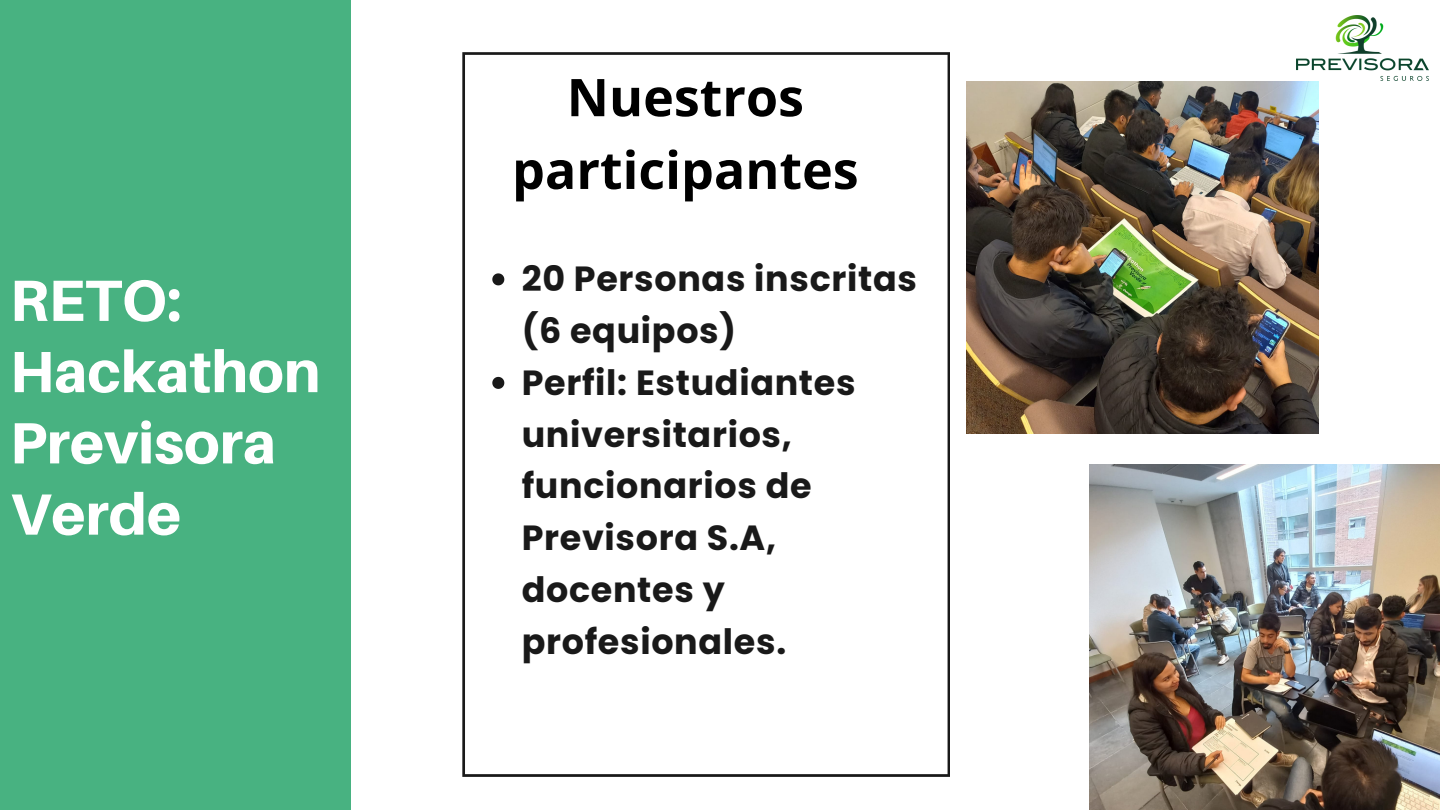
<style>
.page{position:relative;width:1440px;height:810px;background:#fff}
.page>*{position:absolute;margin:0;border:0;box-sizing:border-box;transform-origin:0 0}
.t1{font:800 58.2px/71.2px "Aileron";color:#fff}
.t2{font:700 52px/72.8px "Open Sans";color:#000;text-align:center}
.t3{font:700 34.9px/51.8px "Poppins";letter-spacing:.02em;color:#191919}
</style>
<div class="page">
<div style="left:0;top:0;width:350px;height:810px;background:#48b281"></div>
<svg style="left:462px;top:52px;width:488px;height:725px"></svg>
<svg style="left:492px;top:273px;width:12px;height:12px"></svg>
<svg style="left:492px;top:377px;width:12px;height:12px"></svg>
<img style="left:966px;top:81px;width:353px;height:353px">
<img style="left:1089px;top:465px;width:351px;height:345px">
<img style="left:1296px;top:15px;width:133px;height:66px">
<p class="t1" style="left:10px;top:264px;width:312px">RETO:<br>Hackathon<br>Previsora<br>Verde</p>
<p class="t2" style="left:512px;top:60px;width:348px">Nuestros participantes</p>
<p class="t3" style="left:522px;top:253px;width:397px">20 Personas inscritas (6 equipos)</p>
<p class="t3" style="left:522px;top:357px;width:335px">Perfil: Estudiantes universitarios, funcionarios de<br>Previsora S.A, docentes y profesionales.</p>
</div>
